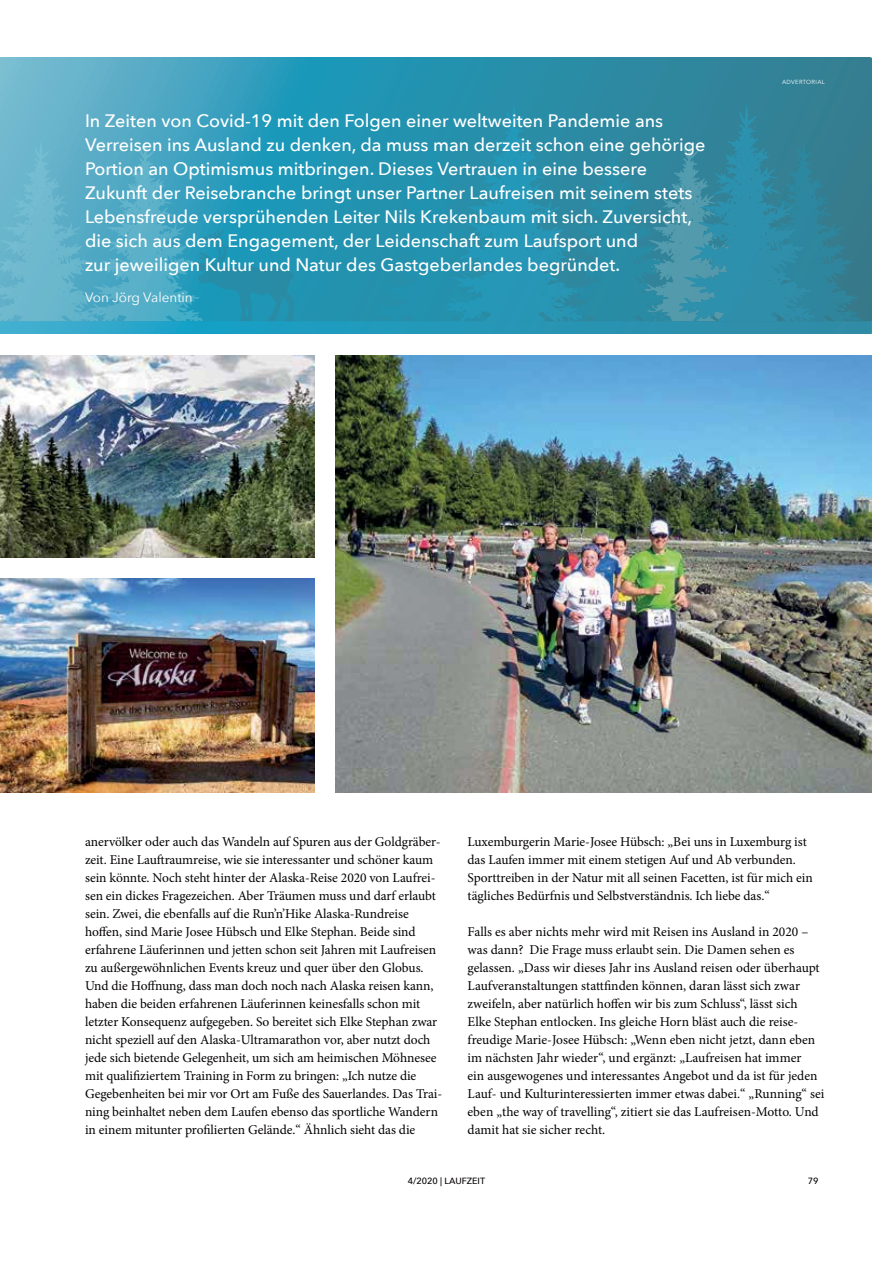
<style>
.page{position:relative;width:893px;height:1263px;background:#fff}
.page>*{position:absolute;margin:0;border:0;box-sizing:border-box;transform-origin:0 0}
.t1{font:500 18px/24px "Avenir Next";color:#fff}
.t2{font:13.5px/18px "Minion Pro";letter-spacing:-.005em;color:#040000}
.t3{font:13.5px "Avenir Next";color:#fff}
.t4{font:500 9px "Avenir Next";color:#040000}
.t5{font:6px "Avenir Next";letter-spacing:.05em;color:#fff}
</style>
<div class="page">
<img style="left:0;top:355px;width:315px;height:202px">
<img style="left:0;top:578px;width:315px;height:214px">
<img style="left:336px;top:355px;width:535px;height:437px">
<svg style="left:0;top:58px;width:871px;height:172px;background:#3595af"></svg>
<svg style="left:0;top:230px;width:871px;height:104px;background:#3396b2"></svg>
<p class="t1" style="left:85px;top:109px;width:622px">In Zeiten von Covid-19 mit den Folgen einer weltweiten Pandemie ans Verreisen ins Ausland zu denken, da muss man derzeit schon eine gehörige Portion an Optimismus mitbringen. Dieses Vertrauen in eine bessere Zukunft der Reisebranche bringt unser Partner Laufreisen mit seinem stets Lebensfreude versprühenden Leiter Nils Krekenbaum mit sich. Zuversicht, die sich aus dem Engagement, der Leidenschaft zum Laufsport und<br>zur jeweiligen Kultur und Natur des Gastgeberlandes begründet.</p>
<p class="t3" style="left:85px;top:288px;width:109px">Von Jörg Valentin</p>
<p class="t5" style="left:782px;top:78px;width:44px">ADVERTORIAL</p>
<p class="t2" style="left:85px;top:834px;width:359px">anervölker oder auch das Wandeln auf Spuren aus der Goldgräber&shy;zeit. Eine Lauftraumreise, wie sie interessanter und schöner kaum sein könnte. Noch steht hinter der Alaska-Reise 2020 von Laufrei&shy;sen ein dickes Fragezeichen. Aber Träumen muss und darf erlaubt sein. Zwei, die ebenfalls auf die Run’n’Hike Alaska-Rundreise hoffen, sind Marie Josee Hübsch und Elke Stephan. Beide sind erfahrene Läuferinnen und jetten schon seit Jahren mit Laufreisen zu außergewöhnlichen Events kreuz und quer über den Globus.<br>Und die Hoffnung, dass man doch noch nach Alaska reisen kann, haben die beiden erfahrenen Läuferinnen keinesfalls schon mit letzter Konsequenz aufgegeben. So bereitet sich Elke Stephan zwar nicht speziell auf den Alaska-Ultramarathon vor, aber nutzt doch jede sich bietende Gelegenheit, um sich am heimischen Möhnesee mit qualifiziertem Training in Form zu bringen: „Ich nutze die Gegebenheiten bei mir vor Ort am Fuße des Sauerlandes. Das Trai&shy;ning beinhaltet neben dem Laufen ebenso das sportliche Wandern in einem mitunter profilierten Gelände.“ Ähnlich sieht das die</p>
<p class="t2" style="left:468px;top:834px;width:347px">Luxemburgerin Marie-Josee Hübsch: „Bei uns in Luxemburg ist das Laufen immer mit einem stetigen Auf und Ab verbunden.<br>Sporttreiben in der Natur mit all seinen Facetten, ist für mich ein tägliches Bedürfnis und Selbstverständnis. Ich liebe das.“</p>
<p class="t2" style="left:468px;top:924px;width:358px">Falls es aber nichts mehr wird mit Reisen ins Ausland in 2020 – was dann? Die Frage muss erlaubt sein. Die Damen sehen es gelassen. „Dass wir dieses Jahr ins Ausland reisen oder überhaupt Laufveranstaltungen stattfinden können, daran lässt sich zwar zweifeln, aber natürlich hoffen wir bis zum Schluss“, lässt sich Elke Stephan entlocken. Ins gleiche Horn bläst auch die reise&shy;freudige Marie-Josee Hübsch: „Wenn eben nicht jetzt, dann eben im nächsten Jahr wieder“, und ergänzt: „Laufreisen hat immer<br>ein ausgewogenes und interessantes Angebot und da ist für jeden Lauf- und Kulturinteressierten immer etwas dabei.“ „Running“ sei eben „the way of travelling“, zitiert sie das Laufreisen-Motto. Und damit hat sie sicher recht.</p>
<p class="t4" style="left:408px;top:1175px;width:79px">4/2020 | LAUFZEIT</p>
<p class="t4" style="left:808px;top:1175px;width:12px">79</p>
</div>
